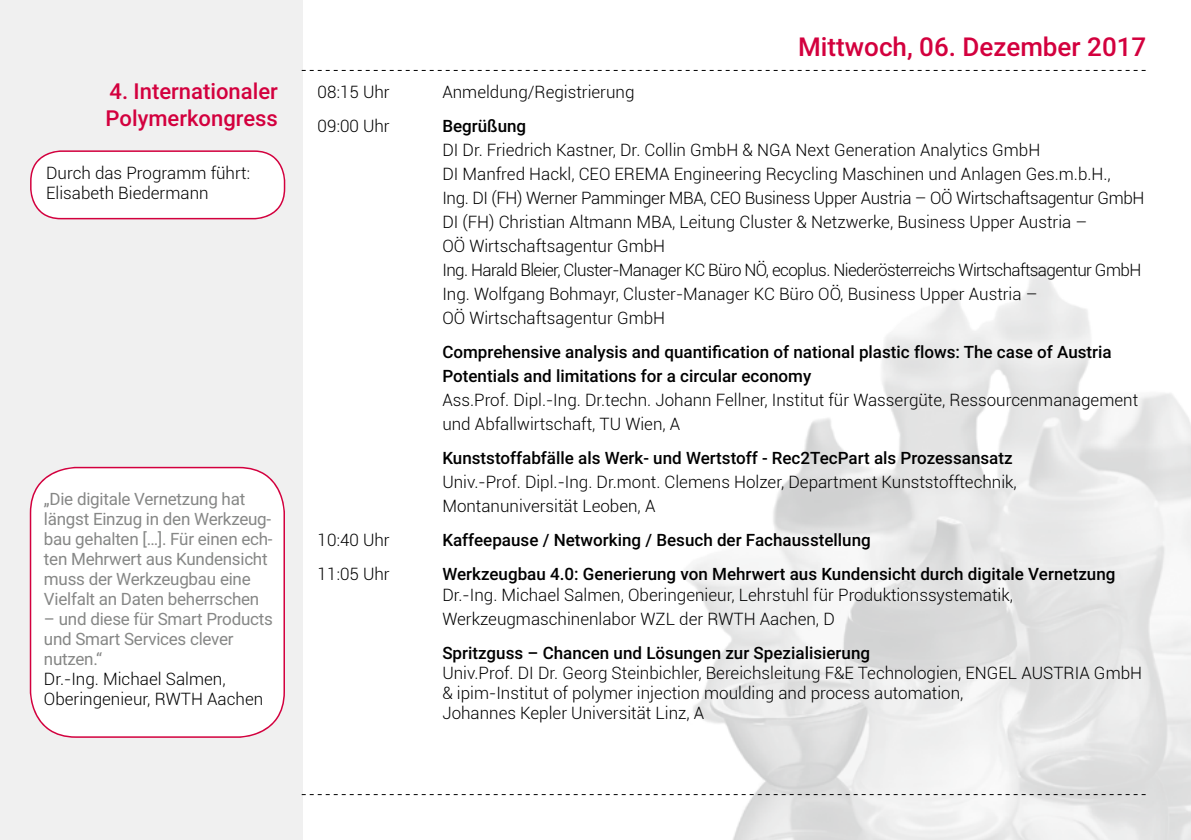
<style>
.page{position:relative;width:1191px;height:840px;background:#fff}
.page>*{position:absolute;margin:0;border:0;box-sizing:border-box;transform-origin:0 0}
.t1{font:500 26px "Roboto";color:#d3003e}
.t2{font:500 22px/27px "Roboto";color:#d3003e}
.t3{font:300 17px/24px "Roboto";color:#000}
.t4{font:500 17px/24px "Roboto";color:#000}
.t5{font:17px/20px "Roboto";letter-spacing:-.015em;color:#868786}
</style>
<div class="page">
<img style="left:641px;top:266px;width:550px;height:573px">
<div style="left:0;top:0;width:302px;height:839px;background:#f0f0f0"></div>
<svg style="left:30px;top:150px;width:255px;height:69px"></svg>
<svg style="left:302px;top:70px;width:843px;height:1px"></svg>
<svg style="left:302px;top:793px;width:843px;height:1px"></svg>
<svg style="left:30px;top:466px;width:255px;height:271px;fill:#fff"></svg>
<p class="t2" style="left:106px;top:76px;width:174px">4. Internationaler<br>Polymerkongress</p>
<p class="t3" style="left:46px;top:163px;width:205px;line-height:20px">Durch das Programm führt:<br>Elisabeth Biedermann</p>
<p class="t5" style="left:44px;top:488px;width:230px">„Die digitale Vernetzung hat längst Einzug in den Werkzeug&shy;bau gehalten […]. Für einen ech&shy;ten Mehrwert aus Kundensicht muss der Werkzeugbau eine<br>Vielfalt an Daten beherrschen</p>
<p class="t5" style="left:44px;top:608px;width:230px">– und diese für Smart Products und Smart Services clever nutzen.“</p>
<p class="t3" style="left:44px;top:668px;width:221px;line-height:20px">Dr.-Ing. Michael Salmen,<br>Oberingenieur, RWTH Aachen</p>
<h1 class="t1" style="left:798px;top:29px;width:350px">Mittwoch, 06. Dezember 2017</h1>
<p class="t3" style="left:317px;top:79px;width:74px">08:15 Uhr</p>
<p class="t3" style="left:442px;top:79px;width:194px">Anmeldung/Registrierung</p>
<p class="t3" style="left:317px;top:113px;width:74px">09:00 Uhr</p>
<p class="t4" style="left:442px;top:113px;width:85px">Begrüßung</p>
<p class="t3" style="left:442px;top:137px;width:703px">DI Dr. Friedrich Kastner, Dr. Collin GmbH &amp; NGA Next Generation Analytics GmbH<br>DI Manfred Hackl, CEO EREMA Engineering Recycling Maschinen und Anlagen Ges.m.b.H.,<br>Ing. DI (FH) Werner Pamminger MBA, CEO Business Upper Austria – OÖ Wirtschaftsagentur GmbH DI (FH) Christian Altmann MBA, Leitung Cluster &amp; Netzwerke, Business Upper Austria –<br>OÖ Wirtschaftsagentur GmbH<br>Ing. Harald Bleier, Cluster-Manager KC Büro NÖ, ecoplus. Niederösterreichs Wirtschaftsagentur GmbH Ing. Wolfgang Bohmayr, Cluster-Manager KC Büro OÖ, Business Upper Austria –<br>OÖ Wirtschaftsagentur GmbH</p>
<p class="t4" style="left:442px;top:339px;width:671px">Comprehensive analysis and quantification of national plastic flows: The case of Austria<br>Potentials and limitations for a circular economy</p>
<p class="t3" style="left:442px;top:387px;width:697px">Ass.Prof. Dipl.-Ing. Dr.techn. Johann Fellner, Institut für Wassergüte, Ressourcenmanagement und Abfallwirtschaft, TU Wien, A</p>
<p class="t4" style="left:442px;top:445px;width:572px">Kunststoffabfälle als Werk- und Wertstoff - Rec2TecPart als Prozessansatz</p>
<p class="t3" style="left:442px;top:469px;width:576px">Univ.-Prof. Dipl.-Ing. Dr.mont. Clemens Holzer, Department Kunststofftechnik,<br>Montanuniversität Leoben, A</p>
<p class="t3" style="left:317px;top:527px;width:74px">10:40 Uhr</p>
<p class="t4" style="left:442px;top:527px;width:430px">Kaffeepause / Networking / Be such der Fachausstellung</p>
<p class="t3" style="left:317px;top:561px;width:74px">11:05 Uhr</p>
<p class="t4" style="left:442px;top:561px;width:674px">Werkzeugbau 4.0: Generierung von Mehrwert aus Kundensicht durch digitale Vernetzung</p>
<p class="t3" style="left:442px;top:581px;width:572px">Dr.-Ing. Michael Salmen, Oberingenieur, Lehrstuhl für Produktionssystematik,<br>Werkzeugmaschinenlabor WZL der RWTH Aachen, D</p>
<p class="t4" style="left:442px;top:639px;width:429px">Spritzguss – Chancen und Lösungen zur Spezialisierung</p>
<p class="t3" style="left:442px;top:661px;width:701px;line-height:20px">Univ.Prof. DI Dr. Georg Steinbichler, Bereichsleitung F&amp;E Technologien, ENGEL AUSTRIA GmbH &amp; ipim-Institut of polymer injection moulding and process automation,<br>Johannes Kepler Universität Linz, A</p>
</div>
